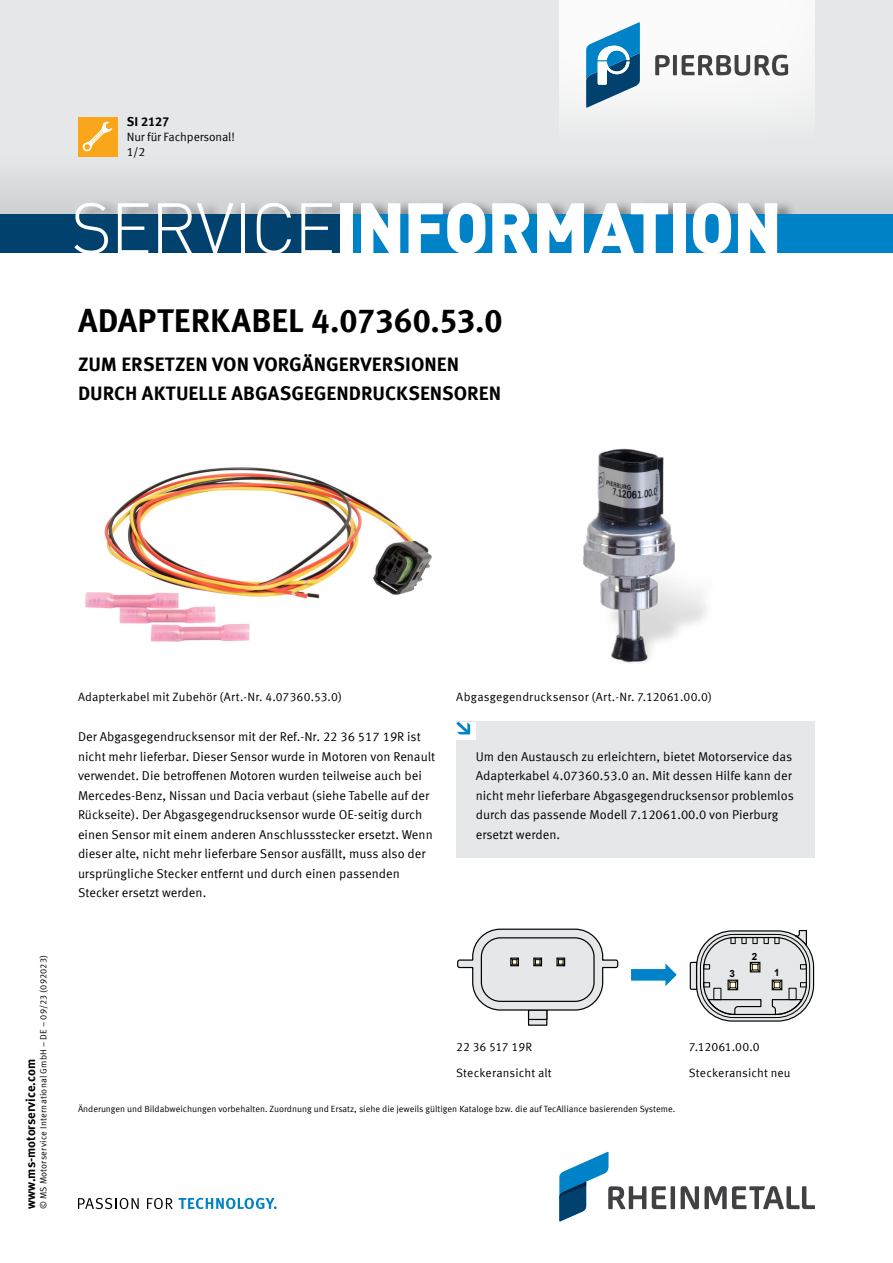
<style>
.page{position:relative;width:893px;height:1263px;background:#fff}
.page>*{position:absolute;margin:0;border:0;box-sizing:border-box;transform-origin:0 0}
.t1{font:900 70.5px "DIN Offc";letter-spacing:-.025em;color:#fff}
.t2{font:700 33px "Meta Offc Pro";color:#000}
.t3{font:700 19.5px/29.2px "Meta Offc Pro";color:#000}
.t4{font:12.75px/19.5px "Meta Offc Pro Norm";color:#000}
.t5{font:700 12.75px "Meta Offc Pro";color:#000}
.t6{font:12px/26.4px "Meta Offc Pro Norm";letter-spacing:.01em;color:#000}
.t7{font:12px "Meta Offc Pro Norm";letter-spacing:-.01em;color:#000}
.t8{font:700 9.9px "Arial";color:#000}
.t9{font:9px "Meta Offc Pro Norm";color:#000}
.t10{font:9px "Meta Offc Pro Norm";letter-spacing:.02em;color:#000}
.s1{font-weight:300}
</style>
<div class="page">
<div style="left:0;top:0;width:893px;height:224px;background:#e6e7e8"></div>
<div style="left:0;top:156px;width:893px;height:58px;background:#dcdedf"></div>
<div style="left:77px;top:198px;width:720px;height:16px;background:#000;opacity:.4"></div>
<div style="left:0;top:214px;width:893px;height:39px;background:#00416e"></div>
<div style="left:347px;top:214px;width:546px;height:39px;background:#0082c8"></div>
<div style="left:78px;top:117px;width:39px;height:39px;background:#faa61a"></div>
<svg style="left:82px;top:121px;width:30px;height:31px"></svg>
<div style="left:559px;top:0;width:256px;height:143px;background:linear-gradient(to right,#f4f4f5,#f5f5f6)"></div>
<svg style="left:655px;top:55px;width:133px;height:21px"></svg>
<svg style="left:586px;top:22px;width:54px;height:86px"></svg>
<img style="left:85px;top:467px;width:347px;height:175px">
<div style="left:696px;top:931px;width:118px;height:90px;background:#e6e7e8;border-radius:36px"></div>
<div style="left:696px;top:930px;width:118px;height:92px;border:1px solid #000;border-radius:36px"></div>
<div style="left:700px;top:934px;width:110px;height:84px;border:1px solid #000;border-radius:33px"></div>
<svg style="left:794px;top:930px;width:13px;height:19px"></svg>
<svg style="left:749px;top:961px;width:12px;height:12px"></svg>
<svg style="left:727px;top:979px;width:11px;height:11px"></svg>
<svg style="left:771px;top:979px;width:12px;height:11px"></svg>
<svg style="left:753px;top:937px;width:4px;height:7px"></svg>
<svg style="left:764px;top:937px;width:15px;height:7px"></svg>
<svg style="left:742px;top:937px;width:4px;height:7px"></svg>
<svg style="left:731px;top:937px;width:4px;height:7px"></svg>
<svg style="left:800px;top:964px;width:7px;height:5px"></svg>
<svg style="left:800px;top:982px;width:7px;height:5px"></svg>
<svg style="left:689px;top:961px;width:21px;height:29px"></svg>
<svg style="left:706px;top:998px;width:97px;height:17px"></svg>
<div style="left:713px;top:988px;width:8px;height:12px;border:1px solid #000"></div>
<div style="left:789px;top:988px;width:7px;height:12px;border:1px solid #000"></div>
<svg style="left:530px;top:1020px;width:15px;height:4px"></svg>
<div style="left:528px;top:1009px;width:19px;height:17px;border:1px solid #000"></div>
<div style="left:529px;top:1010px;width:18px;height:9px;background:#e6e7e8"></div>
<div style="left:528px;top:1009px;width:19px;height:11px;border:1px solid #000"></div>
<svg style="left:457px;top:928px;width:162px;height:83px"></svg>
<svg style="left:631px;top:963px;width:46px;height:23px"></svg>
<img style="left:583px;top:448px;width:123px;height:215px">
<svg style="left:78px;top:1198px;width:61px;height:11px"></svg>
<svg style="left:147px;top:1198px;width:26px;height:11px"></svg>
<svg style="left:179px;top:1198px;width:98px;height:11px"></svg>
<svg style="left:559px;top:1152px;width:256px;height:69px"></svg>
<div style="left:456px;top:722px;width:359px;height:136px;background:#e6e7e8"></div>
<svg style="left:456px;top:722px;width:20px;height:17px"></svg>
<svg style="left:456px;top:722px;width:14px;height:12px"></svg>
<p class="t5" style="left:127px;top:111px;width:44px">SI 2127</p>
<p class="t7" style="left:127px;top:128px;width:110px">Nur für Fachpersonal!</p>
<p class="t6" style="left:127px;top:138px;width:20px">1/2</p>
<h1 class="t1" style="left:71px;top:181px;width:713px"><span class="s1">SERVICE</span>INFORMATION</h1>
<h2 class="t2" style="left:78px;top:294px;width:426px">ADAPTERKABEL 4.07360.53.0</h2>
<h3 class="t3" style="left:78px;top:348px;width:425px">ZUM ERSETZEN VON VORGÄNGERVERSIONEN<br>DURCH AKTUELLE ABGASGEGENDRUCKSENSOREN</h3>
<p class="t10" style="left:37px;top:1209px;width:256px;rotate:-90deg">© MS Motorservice International GmbH – DE – 09/23 (092023)</p>
<p class="t5" style="left:21px;top:1209px;width:151px;rotate:-90deg">www.ms-motorservice.com</p>
<p class="t6" style="left:78px;top:682px;width:265px">Adapterkabel mit Zubehör (Art.-Nr. 4.07360.53.0)</p>
<p class="t4" style="left:78px;top:726px;width:359px">Der Abgasgegendrucksensor mit der Ref.-Nr. 22 36 517 19R ist nicht mehr lieferbar. Dieser Sensor wurde in Motoren von Renault verwendet. Die betroffenen Motoren wurden teilweise auch bei Mercedes-Benz, Nissan und Dacia verbaut (siehe Tabelle auf der Rückseite). Der Abgasgegendrucksensor wurde OE-seitig durch einen Sensor mit einem anderen Anschlussstecker ersetzt. Wenn dieser alte, nicht mehr lieferbare Sensor ausfällt, muss also der ursprüngliche Stecker entfernt und durch einen passenden Stecker ersetzt werden.</p>
<p class="t6" style="left:456px;top:682px;width:257px">Abgasgegendrucksensor (Art.-Nr. 7.12061.00.0)</p>
<p class="t4" style="left:476px;top:746px;width:320px">Um den Austausch zu erleichtern, bietet Motorservice das Adapterkabel 4.07360.53.0 an. Mit dessen Hilfe kann der nicht mehr lieferbare Abgasgegendrucksensor problemlos durch das passende Modell 7.12061.00.0 von Pierburg ersetzt werden.</p>
<p class="t8" style="left:729px;top:966px;width:7px">3</p>
<p class="t8" style="left:752px;top:949px;width:7px">2</p>
<p class="t8" style="left:774px;top:966px;width:7px">1</p>
<p class="t6" style="left:456px;top:1033px;width:77px">22 36 517 19R</p>
<p class="t6" style="left:689px;top:1033px;width:103px">7.12061.00.0<br>Steckeransicht neu</p>
<p class="t6" style="left:456px;top:1059px;width:97px">Steckeransicht alt</p>
<p class="t9" style="left:78px;top:1102px;width:599px">Änderungen und Bildabweichungen vorbehalten. Zuordnung und Ersatz, siehe die jeweils gültigen Kataloge bzw. die auf TecAlliance basierenden Systeme.</p>
</div>
